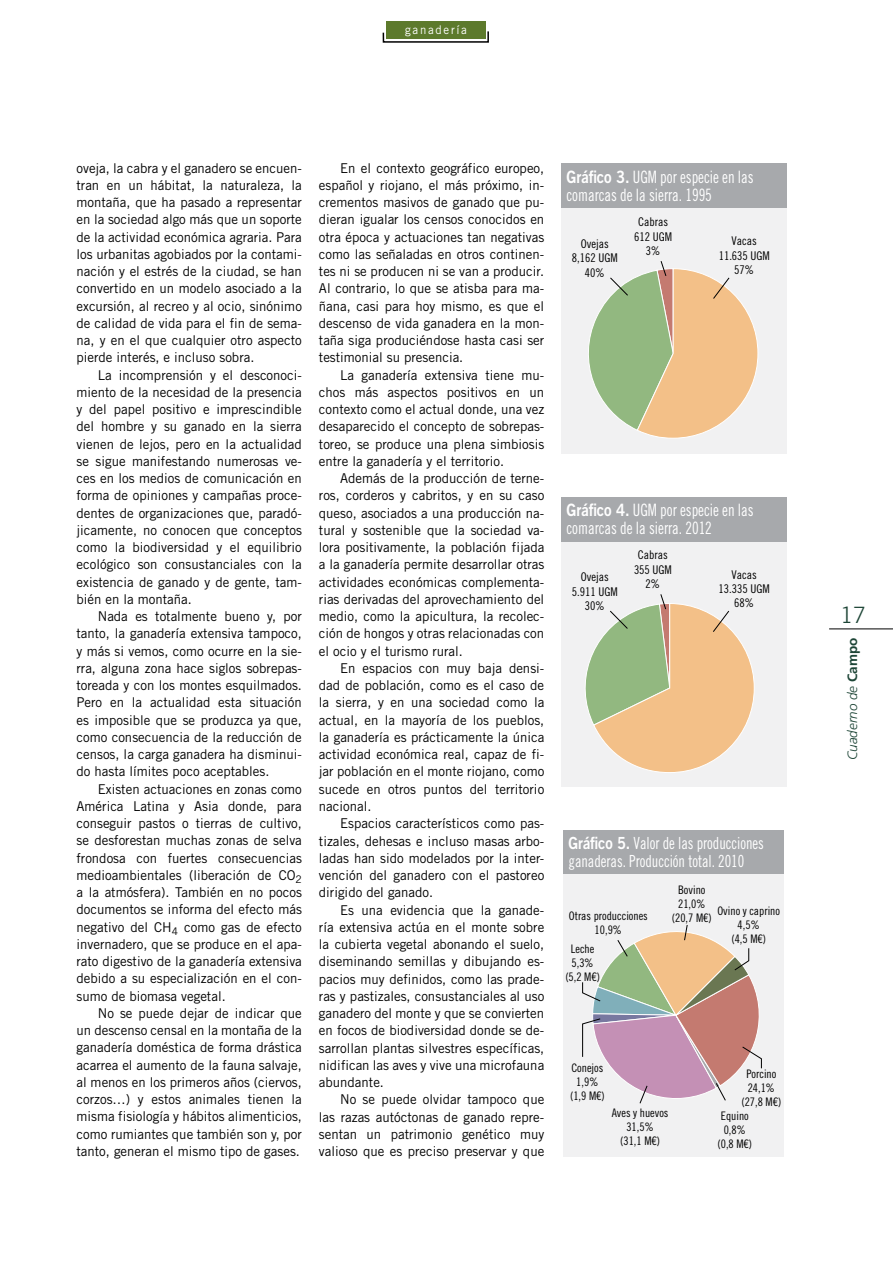
<style>
.page{position:relative;width:893px;height:1263px;background:#fff}
.page>*{position:absolute;margin:0;border:0;box-sizing:border-box;transform-origin:0 0}
.t1{font:300 22.5px "Trade Gothic";color:#1d4536}
.t2{font:17.1px/18px "Trade Gothic LT Std Cn 18";letter-spacing:-.005em;color:#fff;scale:.88 1}
.t3{font:16.65px/17.7px "Trade Gothic LT Std Cn 18";letter-spacing:-.005em;color:#fff;scale:.88 1}
.t4{font:13.5px/17.2px "Trade Gothic LT Std";color:#000;text-align:justify}
.t5{font:italic 300 13.5px "Frutiger";color:#1d4536}
.t6{font:12px/14.4px "Trade Gothic LT Std Cn 18";color:#000;text-align:center}
.t7{font:12px "Trade Gothic";letter-spacing:.15em;color:#fff;scale:.95 1}
.t8{font:11.7px/14.1px "Trade Gothic LT Std Cn 18";color:#000;text-align:center}
.s1{font-family:"Trade Gothic LT Std Bd 2"}
.s2{font-weight:700;font-style:normal}
</style>
<div class="page">
<div style="left:561px;top:208px;width:226px;height:246px;background:#f1f1f2"></div>
<div style="left:561px;top:163px;width:226px;height:45px;background:#a7a9ac"></div>
<svg style="left:588px;top:261px;width:170px;height:177px"></svg>
<div style="left:561px;top:541px;width:226px;height:246px;background:#f1f1f2"></div>
<div style="left:561px;top:497px;width:226px;height:44px;background:#a7a9ac"></div>
<svg style="left:585px;top:594px;width:169px;height:179px"></svg>
<div style="left:563px;top:874px;width:221px;height:283px;background:#f1f1f2"></div>
<div style="left:563px;top:830px;width:221px;height:44px;background:#a7a9ac"></div>
<svg style="left:582px;top:925px;width:180px;height:179px"></svg>
<hr style="left:829px;top:628px;width:64px;height:1px;background:#000">
<svg style="left:382px;top:30px;width:107px;height:13px"></svg>
<div style="left:386px;top:21px;width:99px;height:18px;background:#5d7a2c"></div>
<p class="t7" style="left:405px;top:23px;width:66px">ganadería</p>
<p class="t4" style="left:77px;top:159px;width:227px">oveja, la cabra y el ganadero se encuen&shy;tran en un hábitat, la naturaleza, la montaña, que ha pasado a representar en la sociedad algo más que un soporte de la actividad económica agraria. Para los urbanitas agobiados por la contami&shy;nación y el estrés de la ciudad, se han convertido en un modelo asociado a la excursión, al recreo y al ocio, sinónimo de calidad de vida para el fin de sema&shy;na, y en el que cualquier otro aspecto pierde interés, e incluso sobra.</p>
<p class="t4" style="left:77px;top:366px;width:227px;text-indent:21px">La incomprensión y el desconoci&shy;miento de la necesidad de la presencia y del papel positivo e imprescindible del hombre y su ganado en la sierra vienen de lejos, pero en la actualidad se sigue manifestando numerosas ve&shy;ces en los medios de comunicación en forma de opiniones y campañas proce&shy;dentes de organizaciones que, paradó&shy;jicamente, no conocen que conceptos como la biodiversidad y el equilibrio ecológico son consustanciales con la existencia de ganado y de gente, tam&shy;bién en la montaña.</p>
<p class="t4" style="left:77px;top:607px;width:227px;text-indent:21px">Nada es totalmente bueno y, por tanto, la ganadería extensiva tampoco, y más si vemos, como ocurre en la sie&shy;rra, alguna zona hace siglos sobrepas&shy;toreada y con los montes esquilmados.<br>Pero en la actualidad esta situación es imposible que se produzca ya que, como consecuencia de la reducción de censos, la carga ganadera ha disminui&shy;do hasta límites poco aceptables.</p>
<p class="t4" style="left:77px;top:780px;width:227px;text-indent:21px">Existen actuaciones en zonas como América Latina y Asia donde, para conseguir pastos o tierras de cultivo, se desforestan muchas zonas de selva frondosa con fuertes consecuencias medioambientales (liberación de CO<sub>2 </sub>a la atmósfera). También en no pocos documentos se informa del efecto más negativo del CH<sub>4</sub> como gas de efecto invernadero, que se produce en el apa&shy;rato digestivo de la ganadería extensiva debido a su especialización en el con&shy;sumo de biomasa vegetal.</p>
<p class="t4" style="left:77px;top:1004px;width:227px;text-indent:21px">No se puede dejar de indicar que un descenso censal en la montaña de la ganadería doméstica de forma drástica acarrea el aumento de la fauna salvaje, al menos en los primeros años (ciervos, corzos…) y estos animales tienen la misma fisiología y hábitos alimenticios, como rumiantes que también son y, por tanto, generan el mismo tipo de gases.</p>
<p class="t4" style="left:319px;top:159px;width:227px;text-indent:21px">En el contexto geográfico europeo, español y riojano, el más próximo, in&shy;crementos masivos de ganado que pu&shy;dieran igualar los censos conocidos en otra época y actuaciones tan negativas como las señaladas en otros continen&shy;tes ni se producen ni se van a producir.<br>Al contrario, lo que se atisba para ma&shy;ñana, casi para hoy mismo, es que el descenso de vida ganadera en la mon&shy;taña siga produciéndose hasta casi ser testimonial su presencia.</p>
<p class="t4" style="left:319px;top:366px;width:227px;text-indent:21px">La ganadería extensiva tiene mu&shy;chos más aspectos positivos en un contexto como el actual donde, una vez desaparecido el concepto de sobrepas&shy;toreo, se produce una plena simbiosis entre la ganadería y el territorio.</p>
<p class="t4" style="left:319px;top:470px;width:227px;text-indent:21px">Además de la producción de terne&shy;ros, corderos y cabritos, y en su caso queso, asociados a una producción na&shy;tural y sostenible que la sociedad va&shy;lora positivamente, la población fijada a la ganadería permite desarrollar otras actividades económicas complementa&shy;rias derivadas del aprovechamiento del medio, como la apicultura, la recolec&shy;ción de hongos y otras relacionadas con el ocio y el turismo rural.</p>
<p class="t4" style="left:319px;top:659px;width:227px;text-indent:21px">En espacios con muy baja densi&shy;dad de población, como es el caso de la sierra, y en una sociedad como la actual, en la mayoría de los pueblos, la ganadería es prácticamente la única actividad económica real, capaz de fi&shy;jar población en el monte riojano, como sucede en otros puntos del territorio nacional.</p>
<p class="t4" style="left:319px;top:815px;width:227px;text-indent:21px">Espacios característicos como pas&shy;tizales, dehesas e incluso masas arbo&shy;ladas han sido modelados por la inter&shy;vención del ganadero con el pastoreo dirigido del ganado.</p>
<p class="t4" style="left:319px;top:901px;width:227px;text-indent:21px">Es una evidencia que la ganade&shy;ría extensiva actúa en el monte sobre la cubierta vegetal abonando el suelo, diseminando semillas y dibujando es&shy;pacios muy definidos, como las prade&shy;ras y pastizales, consustanciales al uso ganadero del monte y que se convierten en focos de biodiversidad donde se de&shy;sarrollan plantas silvestres específicas, nidifican las aves y vive una microfauna abundante.</p>
<p class="t4" style="left:319px;top:1091px;width:227px;text-indent:21px">No se puede olvidar tampoco que las razas autóctonas de ganado repre&shy;sentan un patrimonio genético muy valioso que es preciso preservar y que</p>
<p class="t2" style="left:566px;top:168px;width:214px"><span class="s1">Gráfico 3.</span> UGM por especie en las comarcas de la sierra. 1995</p>
<p class="t6" style="left:719px;top:234px;width:53px">Vacas<br>11.635 UGM<br>57%</p>
<p class="t6" style="left:634px;top:215px;width:39px">Cabras<br>612 UGM<br>3%</p>
<p class="t6" style="left:572px;top:236px;width:47px">Ovejas<br>8,162 UGM<br>40%</p>
<p class="t2" style="left:566px;top:501px;width:214px"><span class="s1">Gráfico 4.</span> UGM por especie en las comarcas de la sierra. 2012</p>
<p class="t6" style="left:718px;top:567px;width:53px">Vacas<br>13.335 UGM<br>68%</p>
<p class="t6" style="left:634px;top:548px;width:39px">Cabras<br>355 UGM<br>2%</p>
<p class="t6" style="left:572px;top:569px;width:47px">Ovejas<br>5.911 UGM<br>30%</p>
<p class="t3" style="left:568px;top:834px;width:224px"><span class="s1">Gráfico 5.</span> Valor de las producciones ganaderas. Producción total. 2010</p>
<p class="t8" style="left:672px;top:882px;width:41px">Bovino<br>21,0% (20,7 M€)</p>
<p class="t8" style="left:717px;top:904px;width:64px">Ovino y caprino<br>4,5%<br>(4,5 M€)</p>
<p class="t8" style="left:569px;top:908px;width:81px">Otras producciones<br>10,9%</p>
<p class="t8" style="left:565px;top:941px;width:36px">Leche<br>5,3% (5,2 M€)</p>
<p class="t8" style="left:570px;top:1060px;width:36px">Conejos<br>1,9% (1,9 M€)</p>
<p class="t8" style="left:612px;top:1105px;width:58px">Aves y huevos<br>31,5%<br>(31,1 M€)</p>
<p class="t8" style="left:746px;top:1066px;width:32px">Porcino</p>
<p class="t8" style="left:748px;top:1080px;width:29px">24,1%</p>
<p class="t8" style="left:741px;top:1095px;width:41px">(27,8 M€)</p>
<p class="t8" style="left:721px;top:1108px;width:30px">Equino</p>
<p class="t8" style="left:724px;top:1123px;width:24px">0,8%</p>
<p class="t8" style="left:717px;top:1137px;width:36px">(0,8 M€)</p>
<h1 class="t1" style="left:840px;top:601px;width:27px">17</h1>
<p class="t5" style="left:845px;top:760px;width:124px;rotate:-90deg">Cuaderno de <span class="s2">Campo</span></p>
</div>
